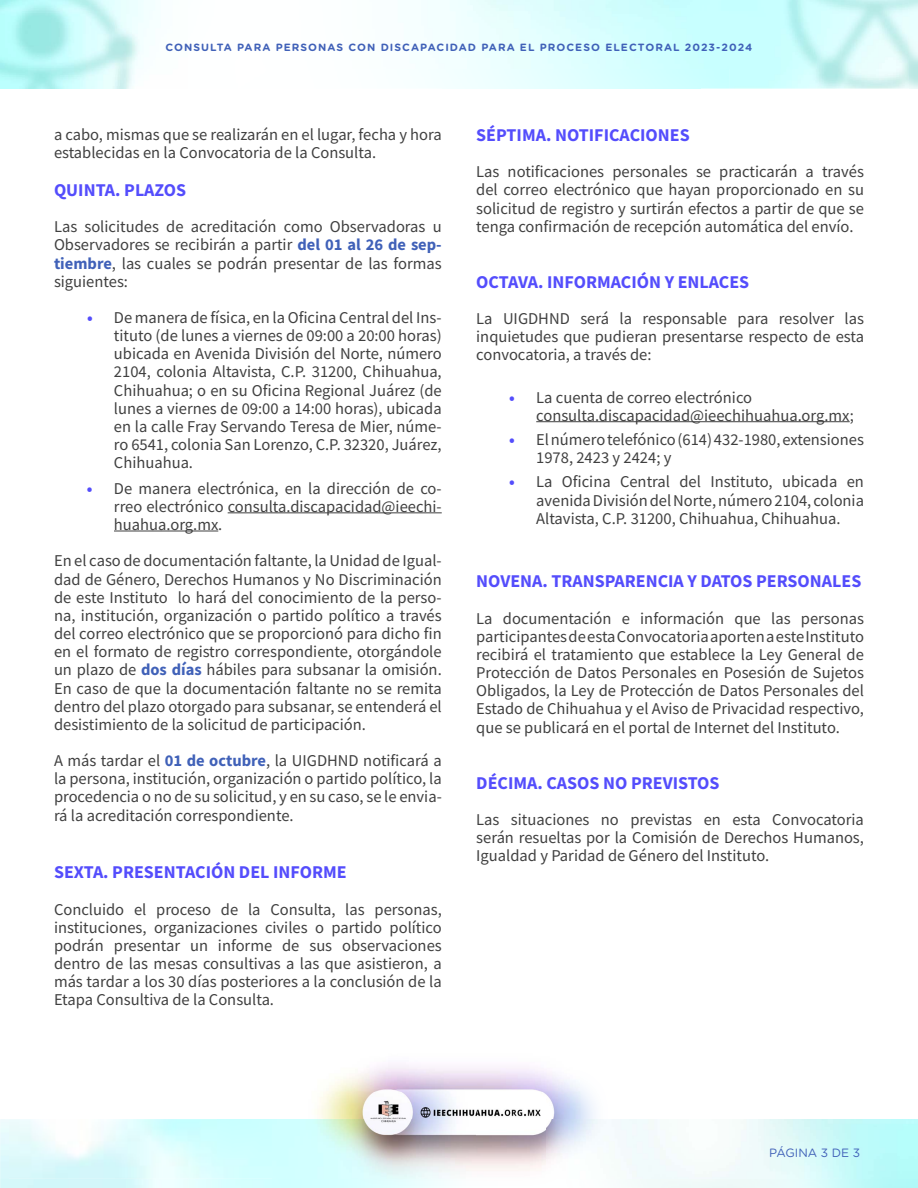
<style>
.page{position:relative;width:918px;height:1188px;background:#fff}
.page>*{position:absolute;margin:0;border:0;box-sizing:border-box;transform-origin:0 0}
.t1{font:700 18px "Source Sans Pro";color:#544dfc}
.t2{font:16.5px/18.1px "Source Sans Pro";color:#404040;text-align:justify}
.t3{font:12px "Gotham Rounded";color:#4061b8}
.t4{font:700 10.5px "Gotham Rounded";letter-spacing:.1em;color:#4061b8}
.s1{font-weight:700;color:#4061b8}
.s2{font-weight:700;color:#544dfc}
</style>
<div class="page">
<img style="left:218px;top:1119px;width:237px;height:39px">
<img style="left:316px;top:1064px;width:279px;height:55px">
<img style="left:455px;top:1119px;width:177px;height:55px">
<hr style="left:228px;top:512px;width:214px;height:1px;background:#404040">
<hr style="left:114px;top:531px;width:104px;height:1px;background:#404040">
<hr style="left:536px;top:421px;width:314px;height:1px;background:#404040">
<p class="t4" style="left:166px;top:39px;width:588px">CONSULTA PARA PERSONAS CON DISCAPACIDAD PARA EL PROCESO ELECTORAL 2023-2024</p>
<p class="t2" style="left:54px;top:125px;width:389px">a cabo, mismas que se realizarán en el lugar, fecha y hora establecidas en la Convocatoria de la Consulta.</p>
<p class="t1" style="left:54px;top:178px;width:134px">QUINTA. PLAZOS</p>
<p class="t2" style="left:54px;top:218px;width:389px">Las solicitudes de acreditación como Observadoras u Observadores se recibirán a partir <span class="s1">del 01 al 26 de sep&shy;tiembre</span>, las cuales se podrán presentar de las formas siguientes:</p>
<p class="t2" style="left:114px;top:308px;width:329px;text-indent:-27px"><span class="s2">•</span> De manera de física, en la Oficina Central del Ins&shy;tituto (de lunes a viernes de 09:00 a 20:00 horas) ubicada en Avenida División del Norte, número 2104, colonia Altavista, C.P. 31200, Chihuahua, Chihuahua; o en su Oficina Regional Juárez (de lunes a viernes de 09:00 a 14:00 horas), ubicada en la calle Fray Servando Teresa de Mier, núme&shy;ro 6541, colonia San Lorenzo, C.P. 32320, Juárez, Chihuahua.</p>
<p class="t2" style="left:114px;top:479px;width:329px;text-indent:-27px"><span class="s2">•</span> De manera electrónica, en la dirección de co&shy;rreo electrónico consulta.discapacidad@ieechi&shy;huahua.org.mx.</p>
<p class="t2" style="left:54px;top:552px;width:389px">En el caso de documentación faltante, la Unidad de Igual&shy;dad de Género, Derechos Humanos y No Discriminación de este Instituto lo hará del conocimiento de la perso&shy;na, institución, organización o partido político a través del correo electrónico que se proporcionó para dicho fin en el formato de registro correspondiente, otorgándole un plazo de <span class="s1">dos días</span> hábiles para subsanar la omisión.<br>En caso de que la documentación faltante no se remita dentro del plazo otorgado para subsanar, se entenderá el desistimiento de la solicitud de participación.</p>
<p class="t2" style="left:54px;top:751px;width:389px">A más tardar el <span class="s1">01 de octubre</span>, la UIGDHND notificará a la persona, institución, organización o partido político, la procedencia o no de su solicitud, y en su caso, se le envia&shy;rá la acreditación correspondiente.</p>
<p class="t1" style="left:54px;top:860px;width:294px">SEXTA. PRESENTACIÓN DEL INFORME</p>
<p class="t2" style="left:54px;top:900px;width:389px">Concluido el proceso de la Consulta, las personas, instituciones, organizaciones civiles o partido político podrán presentar un informe de sus observaciones dentro de las mesas consultivas a las que asistieron, a más tardar a los 30 días posteriores a la conclusión de la Etapa Consultiva de la Consulta.</p>
<p class="t1" style="left:476px;top:123px;width:215px">SÉPTIMA. NOTIFICACIONES</p>
<p class="t2" style="left:476px;top:163px;width:389px">Las notificaciones personales se practicarán a través del correo electrónico que hayan proporcionado en su solicitud de registro y surtirán efectos a partir de que se tenga confirmación de recepción automática del envío.</p>
<p class="t1" style="left:476px;top:270px;width:275px">OCTAVA. INFORMACIÓN Y ENLACES</p>
<p class="t2" style="left:476px;top:310px;width:389px">La UIGDHND será la responsable para resolver las inquietudes que pudieran presentarse respecto de esta convocatoria, a través de:</p>
<p class="t2" style="left:536px;top:388px;width:319px;text-indent:-27px"><span class="s2">•</span> La cuenta de correo electrónico consulta.discapacidad@ieechihuahua.org.mx;</p>
<p class="t2" style="left:536px;top:430px;width:329px;text-indent:-27px"><span class="s2">•</span> El número telefónico (614) 432-1980, extensiones<br>1978, 2423 y 2424; y</p>
<p class="t2" style="left:536px;top:473px;width:329px;text-indent:-27px"><span class="s2">•</span> La Oficina Central del Instituto, ubicada en avenida División del Norte, número 2104, colonia Altavista, C.P. 31200, Chihuahua, Chihuahua.</p>
<p class="t1" style="left:476px;top:569px;width:387px">NOVENA. TRANSPARENCIA Y DATOS PERSONALES</p>
<p class="t2" style="left:476px;top:609px;width:389px">La documentación e información que las personas participantes de esta Convocatoria aporten a este Instituto recibirá el tratamiento que establece la Ley General de Protección de Datos Personales en Posesión de Sujetos Obligados, la Ley de Protección de Datos Personales del Estado de Chihuahua y el Aviso de Privacidad respectivo, que se publicará en el portal de Internet del Instituto.</p>
<p class="t1" style="left:476px;top:771px;width:245px">DÉCIMA. CASOS NO PREVISTOS</p>
<p class="t2" style="left:476px;top:810px;width:389px">Las situaciones no previstas en esta Convocatoria serán resueltas por la Comisión de Derechos Humanos, Igualdad y Paridad de Género del Instituto.</p>
<p class="t3" style="left:769px;top:1145px;width:92px">PÁGINA 3 DE 3</p>
</div>
